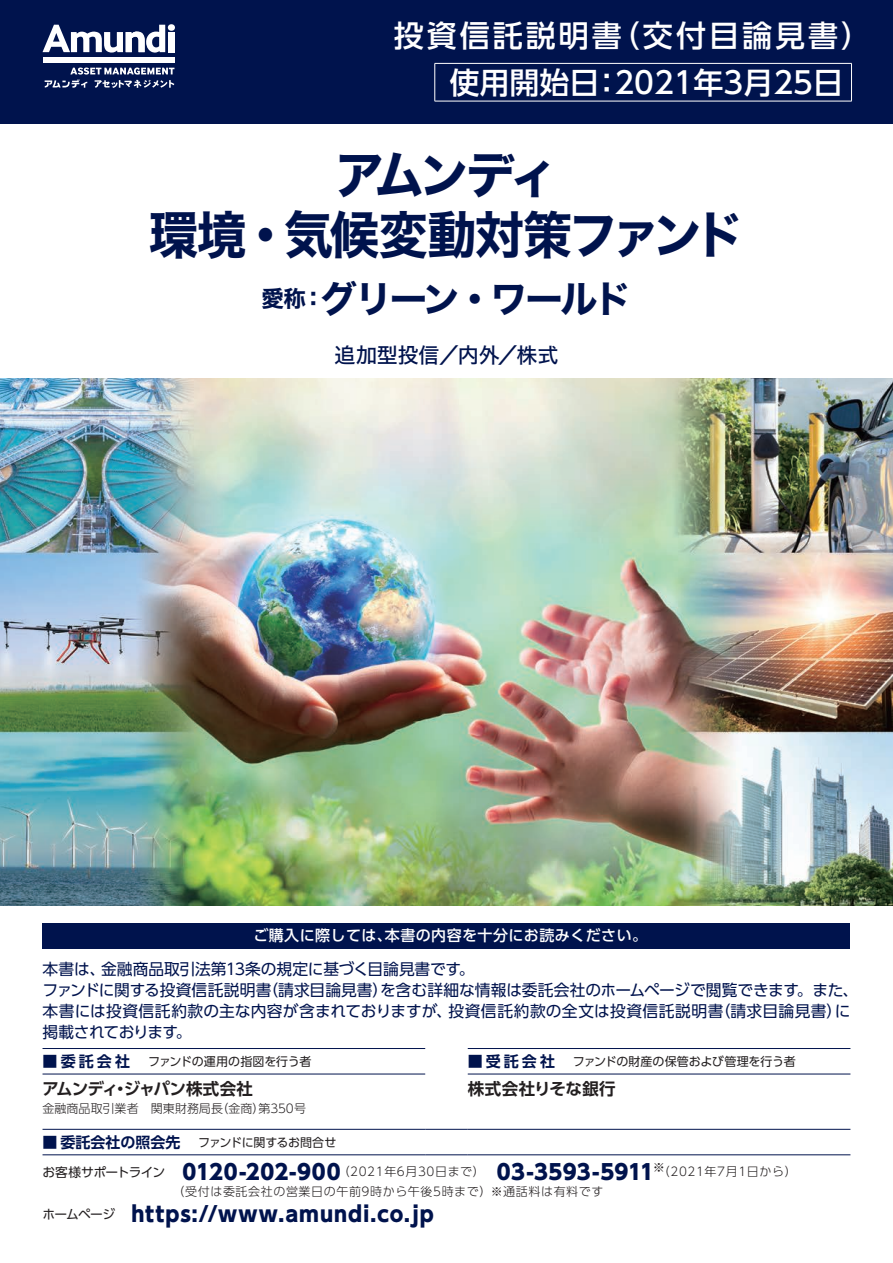
<style>
.page{position:relative;width:893px;height:1263px;background:#fff}
.page>*{position:absolute;margin:0;border:0;box-sizing:border-box;transform-origin:0 0}
.t1{font:51px/60.4px "Hira Kaku Std N W7";letter-spacing:-.07em;color:#00134d;text-align:center}
.t2{font:37.5px "Hira Kaku Std N W7";letter-spacing:-.07em;color:#00134d}
.t3{font:500 30px/46.8px "UD Shin Go Pr 6 N";color:#fff}
.t4{font:800 21px "UD Shin Go Pr 6 N";letter-spacing:.045em;color:#00134d}
.t5{font:21px "Hira Kaku Std N W5";letter-spacing:-.005em;color:#00134d}
.t6{font:700 16.5px "UD Shin Go Pr 6 N De";letter-spacing:-.045em;color:#231f20}
.t7{font:700 16.5px "UD Shin Go Pr 6 N De";letter-spacing:.02em;color:#231f20}
.t8{font:15.75px/21px "UD Shin Go Pr 6 N";color:#00134d}
.t9{font:500 15px "UD Shin Go Pr 6 N";letter-spacing:.03em;color:#fff}
.t10{font:300 12px/19.5px "UD Shin Go Pr 6 N";letter-spacing:.05em;color:#231f20}
.t11{font:12px "UD Shin Go Pr 6 N";letter-spacing:-.02em;color:#231f20}
.t12{font:300 12px "UD Shin Go Pr 6 N";letter-spacing:.005em;color:#231f20}
.t13{font:12px "UD Shin Go Pr 6 N";letter-spacing:-.04em;color:#231f20}
.s1{font-family:"UD Shin Go Pr 6 N De";font-weight:700;font-size:15px;color:#00134d}
.s2{font-weight:400;font-size:12.75px}
.s3{font-weight:800;font-size:21px;color:#00134d}
.s4{font-weight:400;font-size:12.75px;color:#231f20}
</style>
<div class="page">
<div style="left:0;top:0;width:893px;height:123px;background:#00134d"></div>
<img style="left:0;top:378px;width:893px;height:528px">
<div style="left:43px;top:923px;width:807px;height:25px;background:#00134d"></div>
<div style="left:43px;top:57px;width:131px;height:5px;background:#fff"></div>
<svg style="left:43px;top:25px;width:122px;height:28px"></svg>
<div style="left:168px;top:24px;width:7px;height:7px;background:#fff;border-radius:50%"></div>
<div style="left:168px;top:32px;width:6px;height:20px;background:#fff"></div>
<svg style="left:45px;top:67px;width:129px;height:21px"></svg>
<hr style="left:435px;top:63px;width:417px;height:1px;background:#fff">
<hr style="left:434px;top:64px;width:1px;height:37px;background:#fff">
<hr style="left:851px;top:64px;width:1px;height:37px;background:#fff">
<hr style="left:435px;top:101px;width:417px;height:1px;background:#fff">
<hr style="left:43px;top:1048px;width:382px;height:1px;background:#00134d">
<hr style="left:43px;top:1074px;width:382px;height:1px;background:#00134d">
<hr style="left:468px;top:1048px;width:382px;height:1px;background:#00134d">
<hr style="left:468px;top:1074px;width:382px;height:1px;background:#00134d">
<hr style="left:43px;top:1129px;width:382px;height:1px;background:#00134d">
<hr style="left:425px;top:1129px;width:43px;height:1px;background:#00134d">
<hr style="left:468px;top:1129px;width:382px;height:1px;background:#00134d">
<hr style="left:43px;top:1154px;width:382px;height:1px;background:#00134d">
<hr style="left:425px;top:1154px;width:43px;height:1px;background:#00134d">
<hr style="left:468px;top:1154px;width:382px;height:1px;background:#00134d">
<h3 class="t3" style="left:449px;top:11px;width:423px;text-indent:-55px">投資信託説明書（交付目論見書）使用開始日：2021年3月25日</h3>
<h1 class="t1" style="left:149px;top:147px;width:597px">アムンディ<br>環境・気候変動対策ファンド</h1>
<h2 class="t2" style="left:261px;top:269px;width:372px"><sup>愛称：</sup>グリーン・ワールド</h2>
<h3 class="t5" style="left:335px;top:339px;width:225px">追加型投信／内外／株式</h3>
<p class="t9" style="left:253px;top:923px;width:395px">ご購入に際しては、本書の内容を十分にお読みください。</p>
<p class="t8" style="left:43px;top:958px;width:817px">本書は、金融商品取引法第13条の規定に基づく目論見書です。<br>ファンドに関する投資信託説明書（請求目論見書）を含む詳細な情報は委託会社のホームページで閲覧できます。また、本書には投資信託約款の主な内容が含まれておりますが、投資信託約款の全文は投資信託説明書（請求目論見書）に掲載されております。</p>
<p class="t11" style="left:43px;top:1051px;width:270px"><span class="s1">■ 委託会社</span> ファンドの運用の指図を行う者</p>
<p class="t11" style="left:468px;top:1051px;width:329px"><span class="s1">■ 受託会社</span> ファンドの財産の保管および管理を行う者</p>
<p class="t6" style="left:43px;top:1075px;width:212px">アムンディ・ジャパン株式会社</p>
<p class="t12" style="left:43px;top:1099px;width:265px">金融商品取引業者　関東財務局長（金商）第350号</p>
<p class="t7" style="left:468px;top:1075px;width:149px">株式会社りそな銀行</p>
<p class="t13" style="left:43px;top:1132px;width:295px"><span class="s1">■ 委託会社の照会先</span> ファンドに関するお問合せ</p>
<p class="t10" style="left:173px;top:1161px;width:626px;text-indent:-130px"><span class="s2">お客様サポートライン</span> <span class="s3">0120-202-900</span>（2021年6月30日まで） <span class="s3">03-3593-5911</span><sup>※</sup>（2021年7月1日から）（受付は委託会社の営業日の午前9時から午後5時まで）※通話料は有料です</p>
<h3 class="t4" style="left:43px;top:1196px;width:393px"><span class="s4">ホームページ</span> https://www.amundi.co.jp</h3>
</div>
